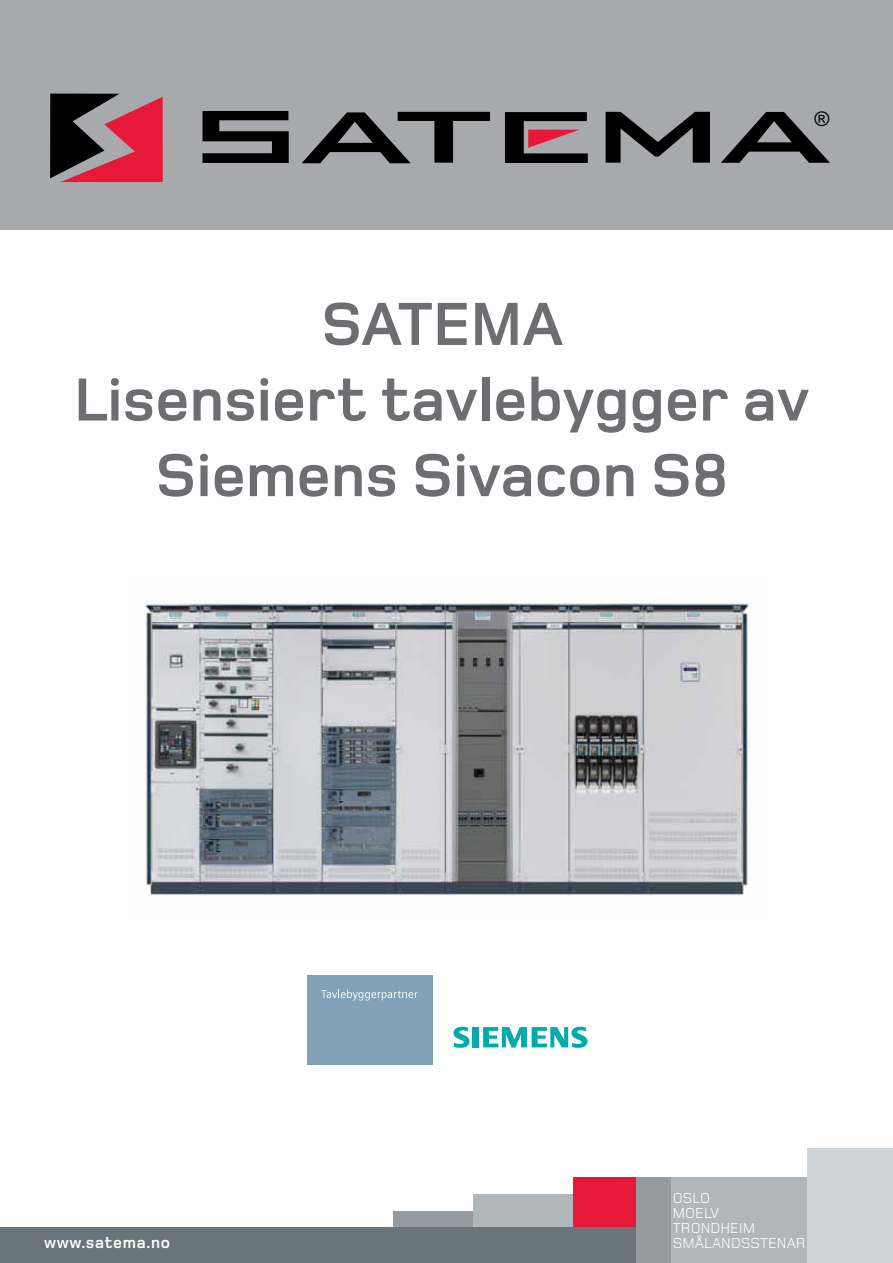
<style>
.page{position:relative;width:893px;height:1263px;background:#fff}
.page>*{position:absolute;margin:0;border:0;box-sizing:border-box;transform-origin:0 0}
.t1{font:700 63px/75.6px "Foundry Monoline";color:#6d6e71;text-align:center}
.t2{font:20.25px "Arial";color:#000}
.t3{font:700 16.5px "Foundry Monoline";letter-spacing:.04em;color:#fff}
.t4{font:15px/15px "Foundry Monoline";color:#fff}
</style>
<div class="page">
<div style="left:0;top:0;width:893px;height:230px;background:#a7a9ac"></div>
<svg style="left:50px;top:94px;width:113px;height:88px"></svg>
<svg style="left:203px;top:111px;width:86px;height:52px"></svg>
<svg style="left:606px;top:112px;width:104px;height:51px"></svg>
<svg style="left:302px;top:112px;width:188px;height:51px"></svg>
<svg style="left:721px;top:112px;width:109px;height:51px"></svg>
<svg style="left:505px;top:112px;width:83px;height:51px"></svg>
<div style="left:393px;top:1211px;width:87px;height:33px;background:#949ca1"></div>
<svg style="left:454px;top:1027px;width:15px;height:21px"></svg>
<div style="left:472px;top:1027px;width:6px;height:20px;background:#00aaad"></div>
<svg style="left:483px;top:1027px;width:104px;height:21px"></svg>
<div style="left:307px;top:975px;width:126px;height:90px;background:#80a1b6"></div>
<svg style="left:321px;top:990px;width:97px;height:10px"></svg>
<img style="left:144px;top:599px;width:605px;height:296px">
<div style="left:474px;top:1194px;width:104px;height:50px;background:#b0b7bb"></div>
<div style="left:670px;top:1177px;width:145px;height:86px;background:#b0b7bb"></div>
<div style="left:807px;top:1149px;width:86px;height:114px;background:#cfd4d8"></div>
<div style="left:573px;top:1177px;width:67px;height:55px;background:#e71939"></div>
<div style="left:0;top:1227px;width:668px;height:36px;background:#6a747b"></div>
<div style="left:636px;top:1177px;width:35px;height:86px;background:#949ca1"></div>
<p class="t2" style="left:815px;top:105px;width:16px">®</p>
<p class="t1" style="left:74px;top:287px;width:737px">SATEMA<br>Lisensiert tavlebygger av<br>Siemens Sivacon S8</p>
<p class="t4" style="left:673px;top:1191px;width:84px">OSLO<br>MOELV<br>TRONDHEIM</p>
<p class="t3" style="left:44px;top:1234px;width:127px">www.satema.no</p>
<p class="t4" style="left:673px;top:1236px;width:134px">SMÅLANDSSTENAR</p>
</div>
